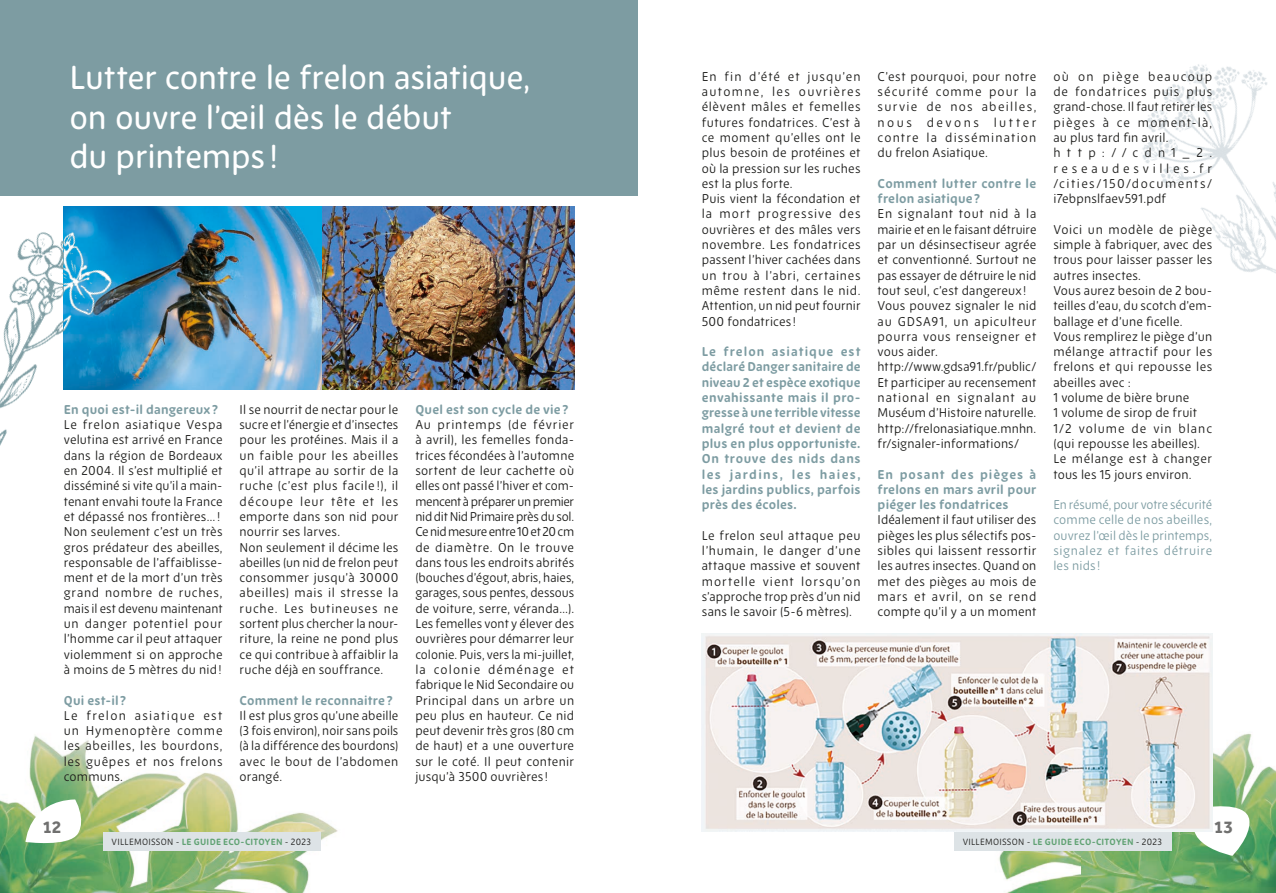
<style>
.page{position:relative;width:1276px;height:893px;background:#fff}
.page>*{position:absolute;margin:0;border:0;box-sizing:border-box;transform-origin:0 0}
.t1{font:500 33px/39.6px "New Zen";letter-spacing:-.005em;color:#fff}
.t2{font:700 18px "Effra";color:#70706f}
.t3{font:12.75px/15.3px "New Zen";letter-spacing:.015em;color:#1d1d1b;text-align:justify}
.t4{font:700 12.75px/15.3px "New Zen";letter-spacing:.015em;color:#7d9ca2;text-align:justify}
.t5{font:12.75px/15.3px "New Zen";letter-spacing:.075em;color:#1d1d1b}
.t6{font:12.75px/15.3px "New Zen";letter-spacing:.025em;color:#7d9ca2;text-align:justify}
.t7{font:9px "New Zen";letter-spacing:.03em;color:#1d1d1b}
.s1{font-weight:700;color:#60a273}
</style>
<div class="page">
<img style="left:736px;top:633px;width:540px;height:260px">
<img style="left:0;top:735px;width:338px;height:158px">
<div style="left:103px;top:832px;width:218px;height:18px;background:#dde3e6"></div>
<div style="left:954px;top:832px;width:217px;height:18px;background:#dde3e6"></div>
<svg style="left:26px;top:799px;width:60px;height:49px"></svg>
<svg style="left:1172px;top:799px;width:78px;height:57px"></svg>
<img style="left:321px;top:206px;width:253px;height:183px">
<img style="left:1141px;top:64px;width:135px;height:210px">
<img style="left:147px;top:206px;width:174px;height:183px">
<div style="left:0;top:0;width:638px;height:196px;background:#7d9ca2"></div>
<img style="left:702px;top:634px;width:510px;height:197px">
<img style="left:0;top:206px;width:64px;height:240px">
<img style="left:64px;top:206px;width:83px;height:184px">
<h1 class="t1" style="left:69px;top:58px;width:462px">Lutter contre le frelon asiatique, on ouvre l’œil dès le début<br>du printemps !</h1>
<p class="t4" style="left:64px;top:402px;width:156px">En quoi est-il dangereux ?</p>
<p class="t3" style="left:64px;top:417px;width:160px;text-align:left">Le frelon asiatique Vespa velutina est arrivé en France dans la région de Bordeaux en 2004. Il s’est multiplié et disséminé si vite qu’il a main&shy;tenant envahi toute la France et dépassé nos frontières… !<br>Non seulement c’est un très gros prédateur des abeilles, responsable de l’affaiblisse&shy;ment et de la mort d’un très grand nombre de ruches, mais il est devenu maintenant un danger potentiel pour l’homme car il peut attaquer violemment si on approche à moins de 5 mètres du nid !</p>
<p class="t4" style="left:64px;top:692px;width:64px">Qui est-il ?</p>
<p class="t3" style="left:64px;top:708px;width:160px">Le frelon asiatique est un Hymenoptère comme les abeilles, les bourdons, les guêpes et nos frelons communs.</p>
<p class="t3" style="left:240px;top:402px;width:160px;text-align:left">Il se nourrit de nectar pour le sucre et l’énergie et d’insectes pour les protéines. Mais il a un faible pour les abeilles qu’il attrape au sortir de la ruche (c’est plus facile !), il découpe leur tête et les emporte dans son nid pour nourrir ses larves.<br>Non seulement il décime les abeilles (un nid de frelon peut consommer jusqu’à 30000 abeilles) mais il stresse la ruche. Les butineuses ne sortent plus chercher la nour&shy;riture, la reine ne pond plus ce qui contribue à affaiblir la ruche déjà en souffrance.</p>
<p class="t4" style="left:240px;top:692px;width:155px">Comment le reconnaitre ?</p>
<p class="t3" style="left:240px;top:708px;width:160px">Il est plus gros qu’une abeille (3 fois environ), noir sans poils (à la différence des bourdons) avec le bout de l’abdomen orangé.</p>
<p class="t4" style="left:415px;top:402px;width:154px">Quel est son cycle de vie ?</p>
<p class="t3" style="left:415px;top:417px;width:160px">Au printemps (de février à avril), les femelles fonda&shy;trices fécondées à l’automne sortent de leur cachette où elles ont passé l’hiver et com&shy;mencent à préparer un premier nid dit Nid Primaire près du sol.<br>Ce nid mesure entre 10 et 20 cm de diamètre. On le trouve dans tous les endroits abrités (bouches d’égout, abris, haies, garages, sous pentes, dessous de voiture, serre, véranda…).<br>Les femelles vont y élever des ouvrières pour démarrer leur colonie. Puis, vers la mi-juillet, la colonie déménage et fabrique le Nid Secondaire ou Principal dans un arbre un peu plus en hauteur. Ce nid peut devenir très gros (80 cm de haut) et a une ouverture sur le coté. Il peut contenir jusqu’à 3500 ouvrières !</p>
<p class="t3" style="left:702px;top:69px;width:160px;text-align:left">En fin d’été et jusqu’en automne, les ouvrières élèvent mâles et femelles futures fondatrices. C’est à ce moment qu’elles ont le plus besoin de protéines et où la pression sur les ruches est la plus forte.<br>Puis vient la fécondation et la mort progressive des ouvrières et des mâles vers novembre. Les fondatrices passent l’hiver cachées dans un trou à l’abri, certaines même restent dans le nid.<br>Attention, un nid peut fournir<br>500 fondatrices !</p>
<p class="t4" style="left:702px;top:344px;width:160px">Le frelon asiatique est déclaré Danger sanitaire de niveau 2 et espèce exotique envahissante mais il pro&shy;gresse à une terrible vitesse malgré tout et devient de plus en plus opportuniste.<br>On trouve des nids dans les jardins, les haies, les jardins publics, parfois près des écoles.</p>
<p class="t3" style="left:702px;top:528px;width:160px">Le frelon seul attaque peu l’humain, le danger d’une attaque massive et souvent mortelle vient lorsqu’on s’approche trop près d’un nid sans le savoir (5-6 mètres).</p>
<p class="t3" style="left:877px;top:69px;width:160px">C’est pourquoi, pour notre sécurité comme pour la survie de nos abeilles, nous devons lutter contre la dissémination du frelon Asiatique.</p>
<p class="t4" style="left:877px;top:176px;width:160px">Comment lutter contre le frelon asiatique ?</p>
<p class="t3" style="left:877px;top:206px;width:160px;text-align:left">En signalant tout nid à la mairie et en le faisant détruire par un désinsectiseur agrée et conventionné. Surtout ne pas essayer de détruire le nid tout seul, c’est dangereux !<br>Vous pouvez signaler le nid au GDSA91, un apiculteur pourra vous renseigner et vous aider. http://www.gdsa91.fr/public/<br>Et participer au recensement national en signalant au<br>Muséum d’Histoire naturelle. http://frelonasiatique.mnhn. fr/signaler-informations/</p>
<p class="t4" style="left:877px;top:466px;width:160px">En posant des pièges à frelons en mars avril pour piéger les fondatrices</p>
<p class="t3" style="left:877px;top:512px;width:160px">Idéalement il faut utiliser des pièges les plus sélectifs pos&shy;sibles qui laissent ressortir les autres insectes. Quand on met des pièges au mois de mars et avril, on se rend compte qu’il y a un moment</p>
<p class="t5" style="left:1053px;top:69px;width:160px">où on piège beaucoup de fondatrices puis plus grand-chose. Il faut retirer les pièges à ce moment-là, au plus tard fin avril. http://cdn1_2. reseaudesvilles.fr /cities/150/documents/ i7ebpnslfaev591.pdf</p>
<p class="t3" style="left:1053px;top:222px;width:160px;text-align:left">Voici un modèle de piège simple à fabriquer, avec des trous pour laisser passer les autres insectes.<br>Vous aurez besoin de 2 bou&shy;teilles d’eau, du scotch d’em&shy;ballage et d’une ficelle.<br>Vous remplirez le piège d’un mélange attractif pour les frelons et qui repousse les abeilles avec :<br>1 volume de bière brune<br>1 volume de sirop de fruit<br>1/2 volume de vin blanc (qui repousse les abeilles).<br>Le mélange est à changer tous les 15 jours environ.</p>
<p class="t6" style="left:1053px;top:497px;width:160px">En résumé, pour votre sécurité comme celle de nos abeilles, ouvrez l’œil dès le printemps, signalez et faites détruire les nids !</p>
<h2 class="t2" style="left:43px;top:816px;width:21px">12</h2>
<h2 class="t2" style="left:1214px;top:816px;width:21px">13</h2>
<p class="t7" style="left:112px;top:836px;width:201px">VILLEMOISSON - <span class="s1">LE GUIDE ECO-CITOYEN</span> - 2023</p>
<p class="t7" style="left:962px;top:836px;width:201px">VILLEMOISSON - <span class="s1">LE GUIDE ECO-CITOYEN</span> - 2023</p>
</div>
